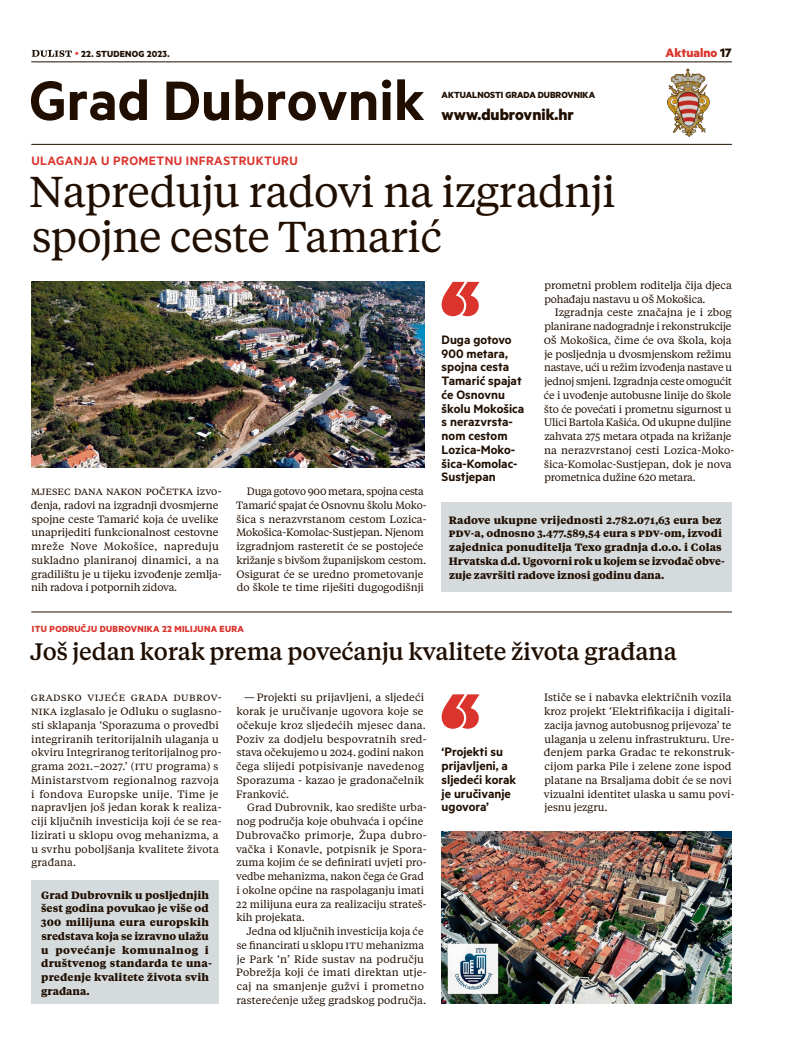
<style>
.page{position:relative;width:807px;height:1063px;background:#fff}
.page>*{position:absolute;margin:0;border:0;box-sizing:border-box;transform-origin:0 0}
.NAVIGACIJA_SREDNJE{font:600 62.5px "Metric";color:#200e00}
.NASLOV{font:43px/45.1px "Tiempos Text";letter-spacing:-.015em;color:#200e00}
.NASLOV_BOCNI{font:500 23.75px "Tiempos Text";letter-spacing:-.01em;color:#200e00}
.LEAD{font:700 17.5px "Metric";color:#200e00}
.MEDJUNASLOV{font:600 13.75px/13.8px "Metric";color:#200e00}
.NADNASLOV_11{font:600 13.75px "Metric";letter-spacing:.03em;color:#da342d}
.t1{font:700 13.75px "Metric";color:#da342d}
.BODY_UVLAKA{font:10.62px/13.8px "Tiempos Text";color:#200e00}
.BODY{font:700 10.62px/13.8px "Tiempos Text";letter-spacing:.005em;color:#200e00}
.BODY_1{font:10.62px/13.8px "Tiempos Text";letter-spacing:.015em;color:#200e00}
.BODY_1-2{font:10.62px/13.8px "Tiempos Text";letter-spacing:-.005em;color:#200e00}
.NADNASLOV_8{font:700 10px "Metric";letter-spacing:.03em;color:#da342d}
.LEAD-2{font:700 10px "Metric";color:#200e00}
.LEAD-3{font:700 10px "Metric";letter-spacing:.02em;color:#200e00}
.s1{font-weight:500;color:#da342d}
.s2{color:#200e00}
</style>
<div class="page">
<svg style="left:32px;top:50px;width:40px;height:7px"></svg>
<hr style="left:31px;top:62px;width:700px;height:1px;background:#200e00">
<hr style="left:31px;top:144px;width:700px;height:1px;background:#200e00">
<img style="left:667px;top:69px;width:42px;height:68px">
<div style="left:31px;top:880px;width:188px;height:124px;background:#d5dbdd"></div>
<div style="left:441px;top:502px;width:290px;height:89px;background:#d5dbdd"></div>
<hr style="left:31px;top:612px;width:700px;height:1px;background:#200e00">
<img style="left:441px;top:832px;width:290px;height:172px">
<svg style="left:441px;top:282px;width:38px;height:34px"></svg>
<svg style="left:441px;top:694px;width:38px;height:35px"></svg>
<img style="left:31px;top:282px;width:393px;height:185px">
<p class="LEAD-3" style="left:75px;top:47px;width:96px"><span class="s1">•</span> 22. STUDENOG 2023.</p>
<p class="t1" style="left:665px;top:44px;width:68px">Aktualno <span class="s2">17</span></p>
<p class="LEAD-2" style="left:441px;top:89px;width:155px">AKTUALNOSTI GRADA DUBROVNIKA</p>
<p class="NAVIGACIJA_SREDNJE" style="left:29px;top:63px;width:396px">Grad Dubrovnik</p>
<p class="LEAD" style="left:441px;top:104px;width:134px">www.dubrovnik.hr</p>
<p class="NADNASLOV_11" style="left:31px;top:153px;width:268px">ULAGANJA U PROMETNU INFRASTRUKTURU</p>
<p class="NASLOV" style="left:29px;top:167px;width:588px">Napreduju radovi na izgradnji spojne ceste Tamarić</p>
<p class="BODY_1-2" style="left:31px;top:484px;width:192px">Mjesec dana nakon početka izvo&shy;đenja, radovi na izgradnji dvosmjerne spojne ceste Tamarić koja će uvelike unaprijediti funkcionalnost cestovne mreže Nove Mokošice, napreduju sukladno planiranoj dinamici, a na gradilištu je u tijeku izvođenje zemlja&shy;nih radova i potpornih zidova.</p>
<p class="BODY_UVLAKA" style="left:236px;top:484px;width:192px;text-indent:11px">Duga gotovo 900 metara, spojna cesta Tamarić spajat će Osnovnu školu Moko&shy;šica s nerazvrstanom cestom Lozica-Mokošica-Komolac-Sustjepan. Njenom izgradnjom rasteretit će se postojeće križanje s bivšom županijskom cestom.<br>Osigurat će se uredno prometovanje do škole te time riješiti dugogodišnji</p>
<p class="MEDJUNASLOV" style="left:441px;top:332px;width:84px">Duga gotovo<br>900 metara, spojna cesta<br>Tamarić spajat će Osnovnu školu Mokošica s nerazvrsta&shy;nom cestom<br>Lozica-Moko&shy;šica-Komolac-<br>Sustjepan</p>
<p class="BODY_UVLAKA" style="left:544px;top:278px;width:189px">prometni problem roditelja čija djeca pohađaju nastavu u OŠ Mokošica.</p>
<p class="BODY_UVLAKA" style="left:543px;top:305px;width:192px;text-indent:11px">Izgradnja ceste značajna je i zbog planirane nadogradnje i rekonstrukcije OŠ Mokošica, čime će ova škola, koja je posljednja u dvosmjenskom režimu nastave, ući u režim izvođenja nastave u jednoj smjeni. Izgradnja ceste omogućit će i uvođenje autobusne linije do škole što će povećati i prometnu sigurnost u Ulici Bartola Kašića. Od ukupne duljine zahvata 275 metara otpada na križanje na nerazvrstanoj cesti Lozica-Moko&shy;šica-Komolac-Sustjepan, dok je nova prometnica dužine 620 metara.</p>
<p class="BODY" style="left:448px;top:513px;width:277px">Radove ukupne vrijednosti 2.782.071,63 eura bez PDV-a, odnosno 3.477.589,54 eura s PDV-om, izvodi zajednica ponuditelja Texo gradnja d.o.o. i Colas Hrvatska d.d. Ugovorni rok u kojem se izvođač obve&shy;zuje završiti radove iznosi godinu dana.</p>
<p class="NADNASLOV_8" style="left:32px;top:623px;width:213px">ITU PODRUČJU DUBROVNIKA 22 MILIJUNA EURA</p>
<p class="NASLOV_BOCNI" style="left:30px;top:635px;width:647px">Još jedan korak prema povećanju kvalitete života građana</p>
<p class="BODY_1" style="left:31px;top:690px;width:192px">Gradsko vijeće Grada Dubrov&shy;nika izglasalo je Odluku o suglasno&shy;sti sklapanja ‘Sporazuma o provedbi integriranih teritorijalnih ulaganja u okviru Integriranog teritorijalnog pro&shy;grama 2021.–2027.’ (ITU</p>
<p class="BODY_1" style="left:31px;top:759px;width:192px;text-indent:125px">programa) s<br>Ministarstvom regionalnog razvoja i fondova Europske unije. Time je napravljen još jedan korak k realiza&shy;ciji ključnih investicija koji će se rea&shy;lizirati u sklopu ovog mehanizma, a u svrhu poboljšanja kvalitete života građana.</p>
<p class="BODY" style="left:41px;top:888px;width:172px">Grad Dubrovnik u posljednjih šest godina povukao je više od<br>300 milijuna eura europskih sredstava koja se izravno ulažu u povećanje komunalnog i društvenog standarda te una&shy;pređenje kvalitete života svih građana.</p>
<p class="BODY_UVLAKA" style="left:236px;top:690px;width:192px;text-indent:8px">—Projekti su prijavljeni, a sljedeći korak je uručivanje ugovora koje se očekuje kroz sljedećih mjesec dana.<br>Poziv za dodjelu bespovratnih sred&shy;stava očekujemo u 2024. godini nakon čega slijedi potpisivanje navedenog Sporazuma - kazao je gradonačelnik Franković.</p>
<p class="BODY_UVLAKA" style="left:236px;top:800px;width:192px;text-indent:11px">Grad Dubrovnik, kao središte urba&shy;nog područja koje obuhvaća i općine Dubrovačko primorje, Župa dubro&shy;vačka i Konavle, potpisnik je Spora&shy;zuma kojim će se definirati uvjeti pro&shy;vedbe mehanizma, nakon čega će Grad i okolne općine na raspolaganju imati 22 milijuna eura za realizaciju strateš&shy;kih projekata.</p>
<p class="BODY_UVLAKA" style="left:237px;top:924px;width:188px;text-indent:10px">Jedna od ključnih investicija koja će se financirati u sklopu ITU</p>
<p class="BODY_UVLAKA" style="left:236px;top:938px;width:192px;text-indent:129px">mehanizma je Park ‘n’ Ride sustav na području<br>Pobrežja koji će imati direktan utje&shy;caj na smanjenje gužvi i prometno rasterećenje užeg gradskog područja.</p>
<p class="MEDJUNASLOV" style="left:441px;top:745px;width:76px">‘Projekti su prijavljeni, a sljedeći korak je uručivanje ugovora’</p>
<p class="BODY_UVLAKA" style="left:543px;top:690px;width:192px">Ističe se i nabavka električnih vozila kroz projekt ‘Elektrifikacija i digitali&shy;zacija javnog autobusnog prijevoza’ te ulaganja u zelenu infrastrukturu. Ure&shy;đenjem parka Gradac te rekonstruk&shy;cijom parka Pile i zelene zone ispod platane na Brsaljama dobit će se novi vizualni identitet ulaska u samu povi&shy;jesnu jezgru.</p>
</div>
